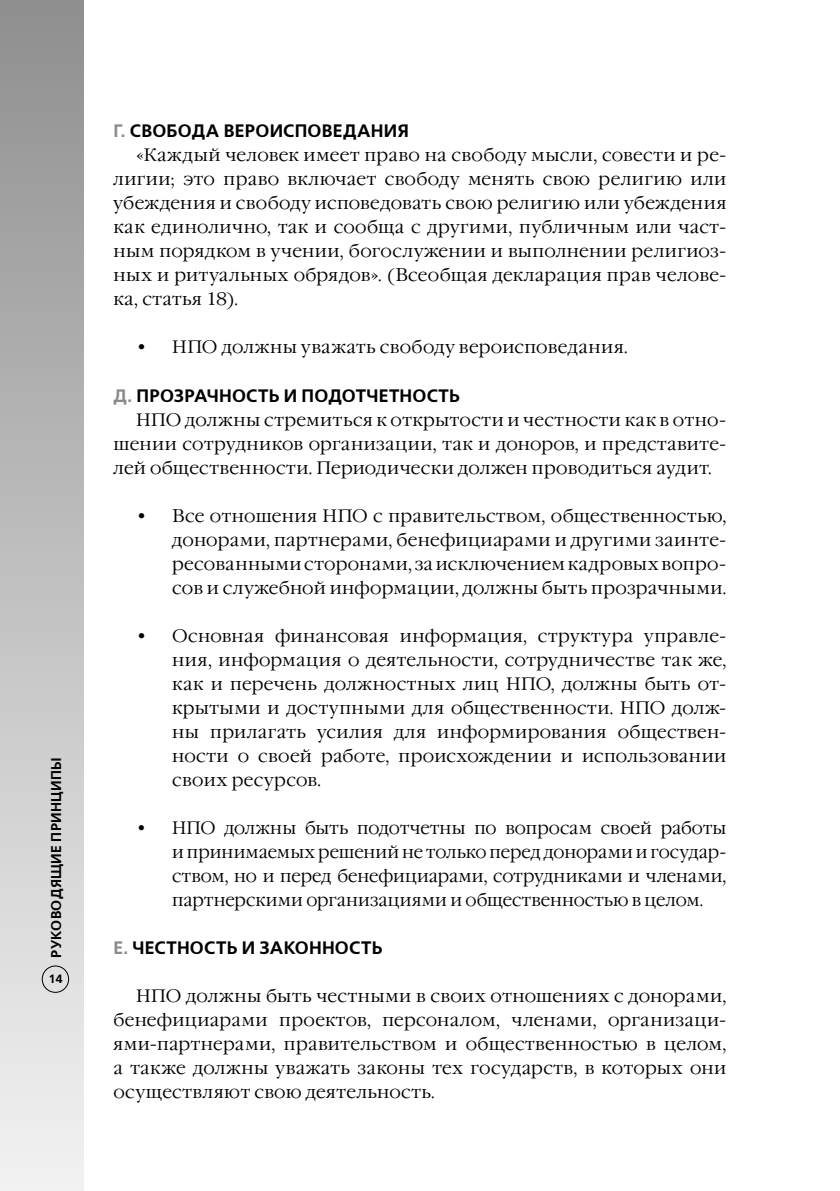
<style>
.page{position:relative;width:840px;height:1191px;background:#fff}
.page>*{position:absolute;margin:0;border:0;box-sizing:border-box;transform-origin:0 0}
.t1{font:300 18px/24px "DS Garamond";letter-spacing:.02em;color:#000;text-align:justify}
.t2{font:700 18px "DS Free Set";letter-spacing:.015em;color:#000}
.t3{font:700 14.2px "DS Free Set";letter-spacing:.025em;color:#000}
.t4{font:700 12px "DS Free Set";color:#000}
.s1{color:#8b8b8b}
</style>
<div class="page">
<div style="left:0;top:0;width:83px;height:1191px;background:linear-gradient(to bottom,#909090,#f2f2f2)"></div>
<div style="left:42px;top:965px;width:27px;height:27px;border:1px solid #000;border-radius:50%"></div>
<p class="t3" style="left:48px;top:957px;width:202px;rotate:-90deg">РУКОВОДЯЩИЕ ПРИНЦИПЫ</p>
<p class="t4" style="left:48px;top:971px;width:16px">14</p>
<p class="t2" style="left:113px;top:121px;width:79px"><span class="s1">Г.</span> СВОБОДА</p>
<p class="t2" style="left:223px;top:121px;width:13px">ВЕРОИ</p>
<p class="t2" style="left:283px;top:121px;width:25px">СПОВЕДАНИЯ</p>
<p class="t1" style="left:113px;top:144px;width:614px;text-indent:23px">«Каждый человек имеет право на свободу мысли, совести и ре&shy;лигии; это право включает свободу менять свою религию или убеждения и свободу исповедовать свою религию или убеждения как единолично, так и сообща с другими, публичным или част&shy;ным порядком в учении, богослужении и выполнении религиоз&shy;ных и ритуальных обрядов». (Всеобщая декларация прав челове&shy;ка, статья 18).</p>
<p class="t1" style="left:136px;top:336px;width:52px">• НПО</p>
<p class="t1" style="left:221px;top:336px;width:407px">должны уважать свободу вероисповедания.</p>
<p class="t2" style="left:113px;top:385px;width:36px"><span class="s1">Д.</span>ПРО</p>
<p class="t2" style="left:174px;top:385px;width:123px">ЗРАЧНОСТЬ ИПОДОТ</p>
<p class="t2" style="left:366px;top:385px;width:25px">ЧЕТНО</p>
<p class="t2" style="left:426px;top:385px;width:35px">СТЬ</p>
<p class="t1" style="left:136px;top:408px;width:16px">НПО</p>
<p class="t1" style="left:113px;top:408px;width:614px;text-indent:72px">должны стремиться к открытости и честности как в отно&shy;шении сотрудников организации, так и доноров, и представите&shy;лей общественности. Периодически должен проводиться аудит.</p>
<p class="t1" style="left:136px;top:504px;width:202px">• Все отношения НПО</p>
<p class="t1" style="left:172px;top:504px;width:555px;text-indent:201px">с правительством, общественностью, донорами, партнерами, бенефициарами и другими заинте&shy;ресованными сторонами, за исключением кадровых вопро&shy;сов и служебной информации, должны быть прозрачными.</p>
<p class="t1" style="left:172px;top:624px;width:555px;text-indent:-36px">• Основная финансовая информация, структура управле&shy;ния, информация о деятельности, сотрудничестве так же, как и перечень должностных лиц НПО</p>
<p class="t1" style="left:172px;top:672px;width:555px;text-indent:378px">, должны быть от&shy;крытыми и доступными для общественности. НПО</p>
<p class="t1" style="left:172px;top:696px;width:555px;text-indent:499px">долж&shy;ны прилагать усилия для информирования обществен&shy;ности о своей работе, происхождении и использовании своих ресурсов.</p>
<p class="t1" style="left:136px;top:816px;width:51px">• НПО</p>
<p class="t1" style="left:172px;top:816px;width:555px;text-indent:52px">должны быть подотчетны по вопросам своей работы и принимаемых решений не только перед донорами и государ&shy;ством, но и перед бенефициарами, сотрудниками и членами, партнерскими организациями и общественностью в целом.</p>
<p class="t2" style="left:113px;top:937px;width:66px"><span class="s1">Е.</span> ЧЕСТНО</p>
<p class="t2" style="left:204px;top:937px;width:105px">СТЬ И ЗАКОННО</p>
<p class="t2" style="left:349px;top:937px;width:35px">СТЬ</p>
<p class="t1" style="left:136px;top:984px;width:16px">НПО</p>
<p class="t1" style="left:113px;top:984px;width:614px;text-indent:73px">должны быть честными в своих отношениях с донорами, бенефициарами проектов, персоналом, членами, организаци&shy;ями-партнерами, правительством и общественностью в целом, а также должны уважать законы тех государств, в которых они осуществляют свою деятельность.</p>
</div>
